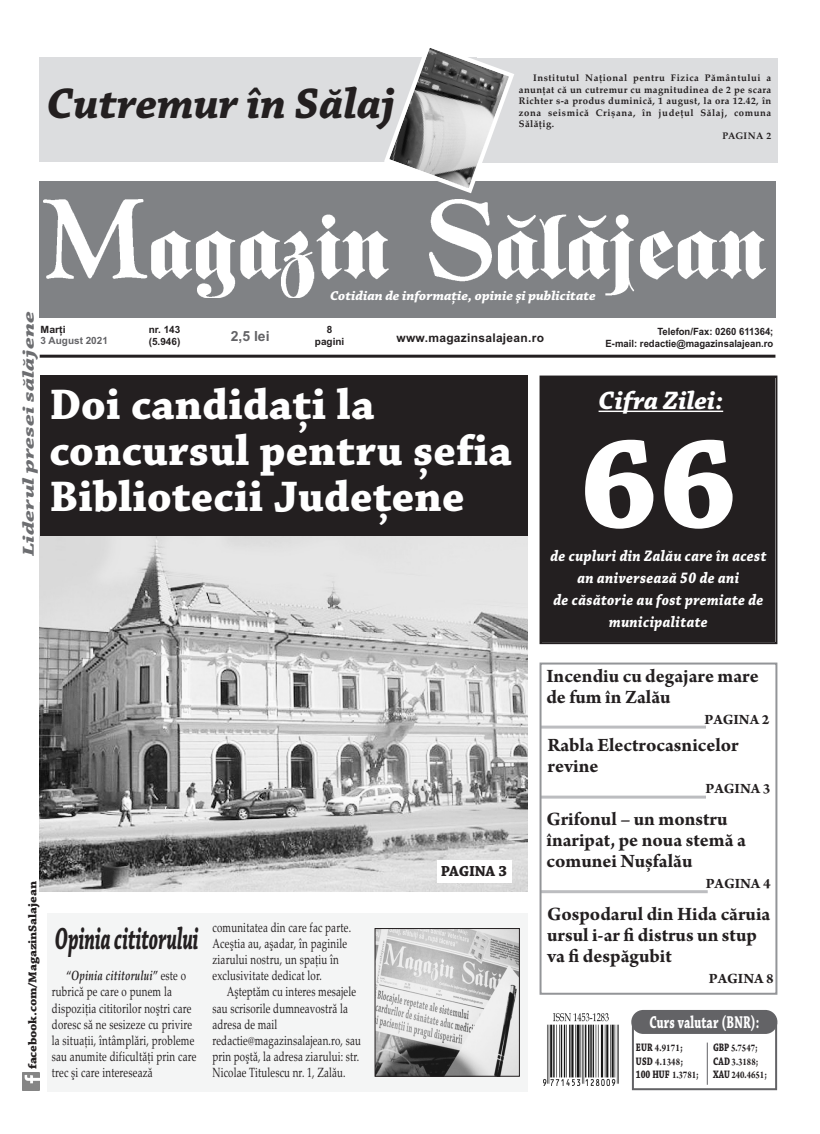
<style>
.page{position:relative;width:820px;height:1134px;background:#fff}
.page>*{position:absolute;margin:0;border:0;box-sizing:border-box;transform-origin:0 0}
.t1{font:700 133.8px "Chaparral Pro";color:#fff;scale:1.05 1}
.t2{font:700 45px/46px "Chaparral Pro";letter-spacing:.005em;color:#fff}
.t3{font:italic 700 45px "Chaparral Pro";color:#231f20}
.t4{font:italic 700 32.2px "Chaparral Pro";color:#231f20;scale:.58 1}
.t5{font:italic 700 26.5px "Chaparral Pro";letter-spacing:.005em;color:#fff}
.t6{font:700 20px/21px "Arno Pro";color:#231f20}
.t7{font:700 18.1px "Chaparral Pro";letter-spacing:.015em;color:#fff;scale:.66 1}
.t8{font:italic 700 16.6px "Chaparral Pro";color:#6c6d70;scale:1.5 1}
.t9{font:italic 700 16px/22px "Chaparral Pro";letter-spacing:.025em;color:#fff;text-align:center;scale:.9 1}
.t10{font:700 15.3px "Chaparral Pro";letter-spacing:-.01em;color:#231f20}
.t11{font:700 15px "Arno Pro";color:#231f20}
.t12{font:700 14px "Arial";color:#636366}
.t13{font:italic 700 13.6px "Chaparral Pro";color:#fff}
.t14{font:13.4px/16.2px "Palatino Linotype";letter-spacing:.02em;color:#231f20;scale:.73 1}
.t15{font:700 12px "Chaparral Pro";letter-spacing:-.01em;color:#231f20;scale:1.11 1}
.t16{font:700 12px "Arial";letter-spacing:.025em;color:#231f20}
.t17{font:700 11.4px "Chaparral Pro";letter-spacing:-.005em;color:#231f20;scale:.76 1}
.t18{font:700 10.8px/13.7px "Arno Pro";color:#231f20;scale:.8 1}
.t19{font:700 10.8px/13.7px "Arno Pro";color:#231f20;scale:.81 1}
.t20{font:700 10px/12.5px "Arial";color:#231f20;text-align:right;scale:.95 1}
.t21{font:700 10px/12px "Arial";color:#231f20;text-align:center}
.t22{font:700 10px "Arial";color:#636366}
.t23{font:700 10px "Arial";color:#231f20;scale:1.05 1}
.t24{font:700 9.5px "Palatino Linotype";letter-spacing:.04em;color:#231f20}
.t25{font:700 9.5px "Palatino Linotype";letter-spacing:.06em;color:#231f20}
.s1{font-weight:700;font-style:italic}
.s2{font-family:"Chaparral Pro";font-size:11.4px}
.s3{font-size:11.4px}
.s4{font-family:"Arno Pro";font-size:10.8px}
.s5{font-family:"Arno Pro"}
</style>
<div class="page">
<img style="left:22px;top:1073px;width:17px;height:17px">
<div style="left:47px;top:913px;width:480px;height:178px;background:#f4f5f5"></div>
<img style="left:377px;top:930px;width:140px;height:144px">
<div style="left:375px;top:928px;width:144px;height:148px;border:1px solid #231f20"></div>
<div style="left:541px;top:378px;width:234px;height:264px;background:#231f20"></div>
<div style="left:539px;top:376px;width:238px;height:268px;border:2px solid #231f20"></div>
<hr style="left:598px;top:411px;width:125px;height:1px;background:#fff">
<div style="left:476px;top:58px;width:300px;height:104px;background:#dcdddf"></div>
<div style="left:39px;top:58px;width:437px;height:104px;background:#dcdddf"></div>
<div style="left:39px;top:181px;width:736px;height:137px;background:#808285"></div>
<div style="left:631px;top:1023px;width:145px;height:67px;border:2px solid #636366"></div>
<div style="left:631px;top:1010px;width:146px;height:24px;background:#636366;border-radius:12px"></div>
<hr style="left:706px;top:1042px;width:1px;height:43px;background:#636366">
<svg style="left:543px;top:1024px;width:76px;height:62px"></svg>
<img style="left:543px;top:1013px;width:74px;height:72px">
<hr style="left:40px;top:355px;width:735px;height:3px;background:#231f20">
<img style="left:44px;top:200px;width:721px;height:98px">
<svg style="left:381px;top:48px;width:135px;height:146px"></svg>
<img style="left:40px;top:536px;width:487px;height:356px">
<div style="left:40px;top:376px;width:487px;height:160px;background:#231f20"></div>
<hr style="left:540px;top:890px;width:167px;height:3px;background:#bcbdc0">
<hr style="left:540px;top:796px;width:165px;height:3px;background:#bcbdc0">
<hr style="left:540px;top:726px;width:165px;height:3px;background:#bcbdc0">
<div style="left:539px;top:662px;width:238px;height:333px;border:2px solid #939598"></div>
<div style="left:437px;top:860px;width:74px;height:23px;background:#fff"></div>
<h2 class="t3" style="left:47px;top:76px;width:350px">Cutremur în Sălaj</h2>
<p class="t25" style="left:533px;top:74px;width:240px">Institutul Naţional pentru Fizica Pământului a</p>
<p class="t24" style="left:518px;top:86px;width:254px">anunţat că un cutremur cu magnitudinea de 2 pe scara</p>
<p class="t24" style="left:518px;top:97px;width:254px">Richter s-a produs duminică, 1 august, la ora 12.42, în</p>
<p class="t25" style="left:518px;top:109px;width:254px">zona seismică Crișana, în judeţul Sălaj, comuna</p>
<p class="t24" style="left:518px;top:120px;width:37px">Sălăţig.</p>
<p class="t24" style="left:722px;top:132px;width:50px">PAGINA 2</p>
<p class="t13" style="left:330px;top:288px;width:267px">Cotidian de informaţie, opinie şi publicitate</p>
<p class="t8" style="left:18px;top:556px;width:165px;rotate:-90deg">Liderul presei sălăjene</p>
<p class="t21" style="left:315px;top:324px;width:31px">8 pagini</p>
<p class="t23" style="left:41px;top:326px;width:25px">Marţi</p>
<p class="t22" style="left:41px;top:337px;width:69px">3 August 2021</p>
<p class="t21" style="left:149px;top:325px;width:33px;line-height:11.1px;text-align:left">nr. 143 (5.946)</p>
<p class="t20" style="left:605px;top:326px;width:178px">Telefon/Fax: 0260 611364;<br>E-mail: redactie@magazinsalajean.ro</p>
<p class="t12" style="left:231px;top:331px;width:40px">2,5 lei</p>
<p class="t16" style="left:396px;top:333px;width:149px">www.magazinsalajean.ro</p>
<h2 class="t2" style="left:49px;top:386px;width:464px">Doi candidați la concursul pentru șefia<br>Bibliotecii Județene</h2>
<h3 class="t5" style="left:598px;top:384px;width:126px">Cifra Zilei:</h3>
<h1 class="t1" style="left:579px;top:434px;width:152px">66</h1>
<p class="t9" style="left:550px;top:544px;width:242px">de cupluri din Zalău care în acest</p>
<p class="t9" style="left:553px;top:566px;width:235px">an aniversează 50 de ani<br>de căsătorie au fost premiate de municipalitate</p>
<h3 class="t6" style="left:546px;top:668px;width:214px">Incendiu cu degajare mare de fum în Zalău</h3>
<p class="t11" style="left:704px;top:714px;width:66px">PAGINA 2</p>
<p class="t15" style="left:28px;top:1069px;width:171px;rotate:-90deg">facebook.com/MagazinSalajean</p>
<h3 class="t4" style="left:55px;top:919px;width:249px">Opinia cititorului</h3>
<p class="t14" style="left:52px;top:969px;width:199px;text-indent:14px"><span class="s1">“Opinia cititorului”</span> este o rubrică pe care o punem la dispoziţia cititorilor noştri care doresc să ne sesizeze cu privire la situaţii, întâmplări, probleme sau anumite dificultăţi prin care trec şi care interesează</p>
<p class="t14" style="left:212px;top:921px;width:191px">comunitatea din care fac parte.<br>Aceştia au, aşadar, în paginile ziarului nostru, un spaţiu în exclusivitate dedicat lor.</p>
<p class="t14" style="left:212px;top:985px;width:205px;text-indent:14px">Aşteptăm cu interes mesajele sau scrisorile dumneavostră la adresa de mail redactie@magazinsalajean.ro, sau prin poştă, la adresa ziarului: str.<br>Nicolae Titulescu nr. 1, Zalău.</p>
<p class="t10" style="left:440px;top:866px;width:68px">PAGINA 3</p>
<h3 class="t6" style="left:547px;top:736px;width:192px">Rabla Electrocasnicelor revine</h3>
<p class="t11" style="left:705px;top:783px;width:66px">PAGINA 3</p>
<h3 class="t6" style="left:546px;top:810px;width:201px">Grifonul – un monstru înaripat, pe noua stemă a comunei Nușfalău</h3>
<p class="t11" style="left:705px;top:878px;width:66px">PAGINA 4</p>
<h3 class="t6" style="left:547px;top:906px;width:225px">Gospodarul din Hida căruia ursul i-ar fi distrus un stup va fi despăgubit</h3>
<p class="t11" style="left:708px;top:973px;width:66px">PAGINA 8</p>
<h3 class="t7" style="left:649px;top:1015px;width:168px">Curs valutar (BNR):</h3>
<p class="t19" style="left:635px;top:1042px;width:60px"><span class="s2">EUR</span> 4.9171<span class="s3">;<br></span><span class="s2">USD</span> 4.1348<span class="s3">;</span></p>
<p class="t17" style="left:635px;top:1070px;width:84px">100 HUF <span class="s4">1.3781</span><span class="s5">;</span></p>
<p class="t18" style="left:712px;top:1042px;width:69px"><span class="s2">GBP</span> 5.7547<span class="s3">;<br></span><span class="s2">CAD</span> 3.3188<span class="s3">;<br></span><span class="s2">XAU</span> 240.4651<span class="s3">;</span></p>
</div>
